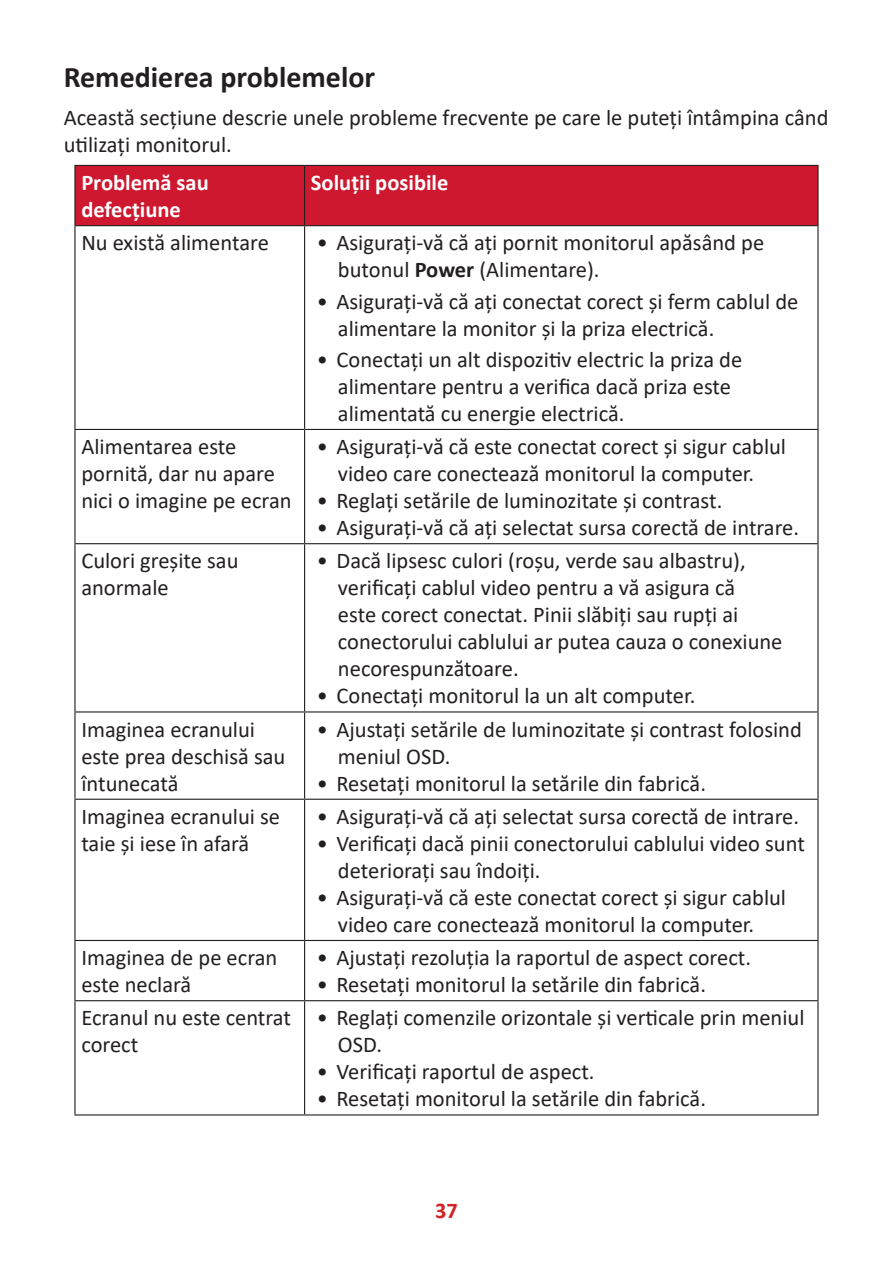
<style>
.page{position:relative;width:893px;height:1263px;background:#fff}
.page>*{position:absolute;margin:0;border:0;box-sizing:border-box;transform-origin:0 0}
.Heading_2{font:700 30px "Calibri";color:#231f20}
.Body{font:22.5px/27px "Calibri";color:#231f20}
.Table-Header{font:700 22.5px/27px "Calibri";color:#fff}
.t1{font:700 22.5px "Calibri";color:#d1232a}
.s1{font-weight:700}
</style>
<div class="page">
<div style="left:76px;top:166px;width:741px;height:59px;background:#ce182f"></div>
<hr style="left:74px;top:226px;width:2px;height:203px;background:#231f20">
<hr style="left:304px;top:226px;width:1px;height:203px;background:#231f20">
<hr style="left:817px;top:226px;width:2px;height:203px;background:#231f20">
<hr style="left:74px;top:429px;width:231px;height:1px;background:#231f20">
<hr style="left:74px;top:430px;width:2px;height:113px;background:#231f20">
<hr style="left:305px;top:429px;width:514px;height:1px;background:#231f20">
<hr style="left:304px;top:430px;width:1px;height:113px;background:#231f20">
<hr style="left:817px;top:430px;width:2px;height:113px;background:#231f20">
<hr style="left:74px;top:543px;width:231px;height:1px;background:#231f20">
<hr style="left:74px;top:544px;width:2px;height:167px;background:#231f20">
<hr style="left:305px;top:543px;width:514px;height:1px;background:#231f20">
<hr style="left:304px;top:544px;width:1px;height:167px;background:#231f20">
<hr style="left:817px;top:544px;width:2px;height:167px;background:#231f20">
<hr style="left:74px;top:711px;width:231px;height:1px;background:#231f20">
<hr style="left:74px;top:712px;width:2px;height:87px;background:#231f20">
<hr style="left:305px;top:711px;width:514px;height:1px;background:#231f20">
<hr style="left:304px;top:712px;width:1px;height:87px;background:#231f20">
<hr style="left:817px;top:712px;width:2px;height:87px;background:#231f20">
<hr style="left:74px;top:799px;width:231px;height:1px;background:#231f20">
<hr style="left:74px;top:800px;width:2px;height:140px;background:#231f20">
<hr style="left:305px;top:799px;width:514px;height:1px;background:#231f20">
<hr style="left:304px;top:800px;width:1px;height:140px;background:#231f20">
<hr style="left:817px;top:800px;width:2px;height:140px;background:#231f20">
<hr style="left:74px;top:940px;width:231px;height:1px;background:#231f20">
<hr style="left:74px;top:941px;width:2px;height:59px;background:#231f20">
<hr style="left:305px;top:940px;width:514px;height:1px;background:#231f20">
<hr style="left:304px;top:941px;width:1px;height:59px;background:#231f20">
<hr style="left:817px;top:941px;width:2px;height:59px;background:#231f20">
<hr style="left:74px;top:1000px;width:231px;height:1px;background:#231f20">
<hr style="left:74px;top:1001px;width:2px;height:113px;background:#231f20">
<hr style="left:305px;top:1000px;width:514px;height:1px;background:#231f20">
<hr style="left:304px;top:1001px;width:1px;height:113px;background:#231f20">
<hr style="left:817px;top:1001px;width:2px;height:113px;background:#231f20">
<hr style="left:74px;top:1114px;width:231px;height:1px;background:#231f20">
<hr style="left:305px;top:1114px;width:514px;height:1px;background:#231f20">
<hr style="left:74px;top:165px;width:231px;height:1px;background:#231f20">
<hr style="left:74px;top:166px;width:2px;height:59px;background:#231f20">
<hr style="left:305px;top:165px;width:514px;height:1px;background:#231f20">
<hr style="left:304px;top:166px;width:1px;height:59px;background:#231f20">
<hr style="left:817px;top:166px;width:2px;height:59px;background:#231f20">
<hr style="left:74px;top:225px;width:231px;height:1px;background:#231f20">
<hr style="left:305px;top:225px;width:514px;height:1px;background:#231f20">
<p class="Heading_2" style="left:64px;top:55px;width:313px">Remedierea problemelor</p>
<p class="Body" style="left:64px;top:104px;width:766px">Această secțiune descrie unele probleme frecvente pe care le puteți întâmpina când utilizați monitorul.</p>
<p class="Table-Header" style="left:81px;top:169px;width:129px">Problemă sau defecțiune</p>
<p class="Table-Header" style="left:311px;top:169px;width:139px">Soluții posibile</p>
<p class="Body" style="left:81px;top:229px;width:189px">Nu există alimentare</p>
<p class="Body" style="left:338px;top:229px;width:428px;text-indent:-21px">• Asigurați-vă că ați pornit monitorul apăsând pe butonul <span class="s1">Power</span> (Alimentare).</p>
<p class="Body" style="left:338px;top:287px;width:462px;text-indent:-21px">• Asigurați-vă că ați conectat corect și ferm cablul de alimentare la monitor și la priza electrică.</p>
<p class="Body" style="left:338px;top:345px;width:406px;text-indent:-21px">• Conectați un alt dispozitiv electric la priza de alimentare pentru a verifica dacă priza este alimentată cu energie electrică.</p>
<p class="Body" style="left:81px;top:433px;width:212px">Alimentarea este pornită, dar nu apare nici o imagine pe ecran</p>
<p class="Body" style="left:317px;top:433px;width:471px;text-align:center">• Asigurați-vă că este conectat corect și sigur cablul video care conectează monitorul la computer.</p>
<p class="Body" style="left:317px;top:487px;width:407px">• Reglați setările de luminozitate și contrast.</p>
<p class="Body" style="left:317px;top:514px;width:484px">• Asigurați-vă că ați selectat sursa corectă de intrare.</p>
<p class="Body" style="left:81px;top:547px;width:159px">Culori greșite sau anormale</p>
<p class="Body" style="left:338px;top:547px;width:446px;text-indent:-21px">• Dacă lipsesc culori (roșu, verde sau albastru), verificați cablul video pentru a vă asigura că<br>este corect conectat. Pinii slăbiți sau rupți ai conectorului cablului ar putea cauza o conexiune necorespunzătoare.</p>
<p class="Body" style="left:317px;top:682px;width:380px">• Conectați monitorul la un alt computer.</p>
<p class="Body" style="left:81px;top:715px;width:206px">Imaginea ecranului este prea deschisă sau întunecată</p>
<p class="Body" style="left:338px;top:715px;width:465px;text-indent:-21px">• Ajustați setările de luminozitate și contrast folosind meniul OSD.</p>
<p class="Body" style="left:317px;top:769px;width:391px">• Resetați monitorul la setările din fabrică.</p>
<p class="Body" style="left:81px;top:802px;width:200px">Imaginea ecranului se taie și iese în afară</p>
<p class="Body" style="left:317px;top:802px;width:484px">• Asigurați-vă că ați selectat sursa corectă de intrare.</p>
<p class="Body" style="left:338px;top:829px;width:468px;text-indent:-21px">• Verificați dacă pinii conectorului cablului video sunt deteriorați sau îndoiți.</p>
<p class="Body" style="left:317px;top:883px;width:471px;text-align:center">• Asigurați-vă că este conectat corect și sigur cablul video care conectează monitorul la computer.</p>
<p class="Body" style="left:81px;top:944px;width:197px">Imaginea de pe ecran este neclară</p>
<p class="Body" style="left:317px;top:944px;width:436px">• Ajustați rezoluția la raportul de aspect corect.</p>
<p class="Body" style="left:317px;top:971px;width:391px">• Resetați monitorul la setările din fabrică.</p>
<p class="Body" style="left:81px;top:1004px;width:211px">Ecranul nu este centrat corect</p>
<p class="Body" style="left:338px;top:1004px;width:468px;text-indent:-21px">• Reglați comenzile orizontale și verticale prin meniul<br>OSD.</p>
<p class="Body" style="left:317px;top:1058px;width:279px">• Verificați raportul de aspect.</p>
<p class="Body" style="left:317px;top:1085px;width:391px">• Resetați monitorul la setările din fabrică.</p>
<p class="t1" style="left:435px;top:1194px;width:24px">37</p>
</div>
